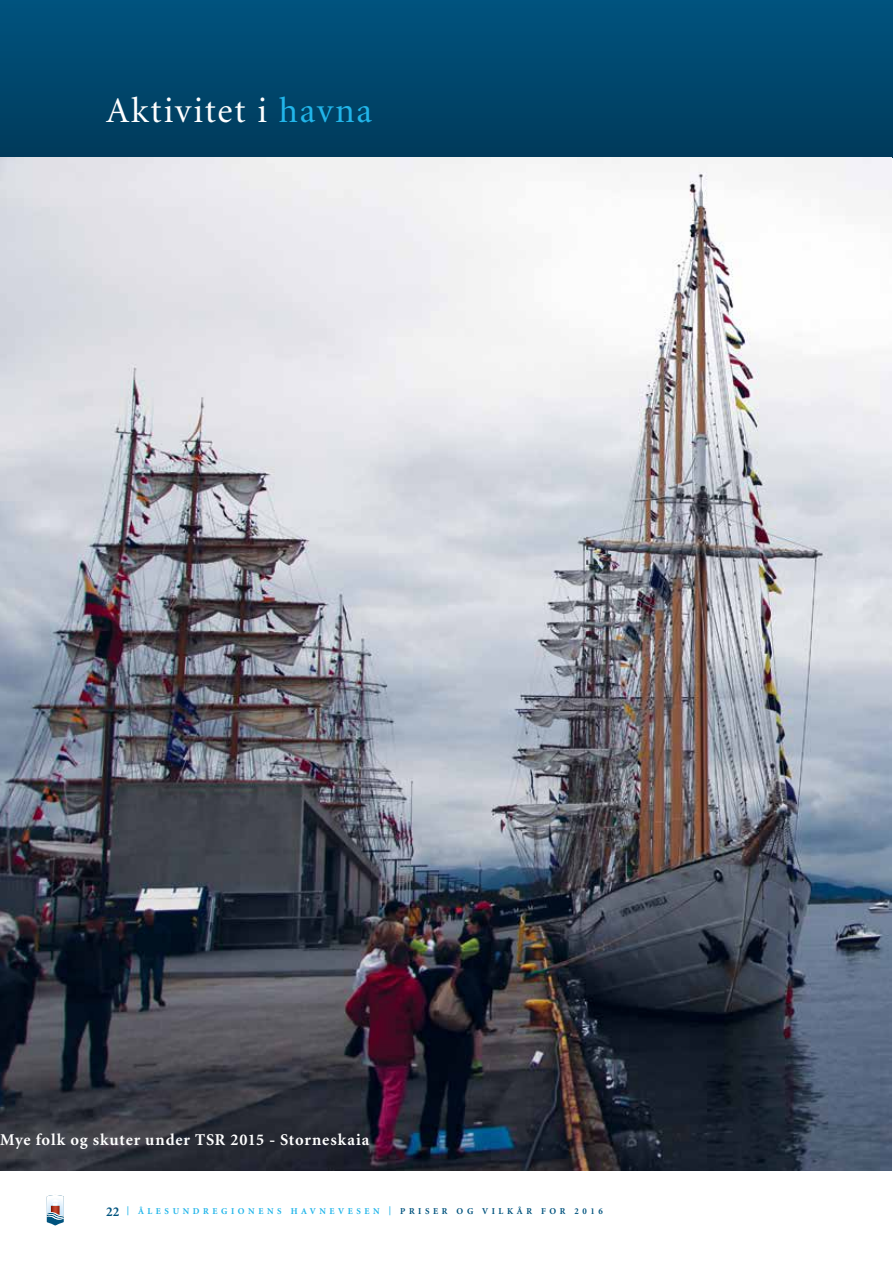
<style>
.page{position:relative;width:893px;height:1263px;background:#fff}
.page>*{position:absolute;margin:0;border:0;box-sizing:border-box;transform-origin:0 0}
.t1{font:36px "Minion";letter-spacing:.05em;color:#fff}
.t2{font:700 16.5px "Minion";letter-spacing:.05em;color:#fff}
.t3{font:700 9px "Minion";letter-spacing:.4em;color:#21b5ea}
.s1{color:#21b5ea}
.s2{font-size:13.5px;color:#00537e}
.s3{color:#00537e}
</style>
<div class="page">
<div style="left:0;top:0;width:893px;height:157px;background:linear-gradient(to bottom,#00537f,#003a5b)"></div>
<img style="left:0;top:157px;width:891px;height:1013px">
<svg style="left:47px;top:1195px;width:17px;height:31px"></svg>
<h1 class="t1" style="left:106px;top:93px;width:267px">Aktivitet i <span class="s1">havna</span></h1>
<h2 class="t2" style="left:0;top:1131px;width:371px">Mye folk og skuter under TSR 2015 - Storneskaia</h2>
<p class="t3" style="left:106px;top:1207px;width:498px"><span class="s2">22</span> | ÅLESUNDREGIONENS HAVNEVESEN | <span class="s3">PRISER OG VILKÅR FOR 2016</span></p>
</div>
